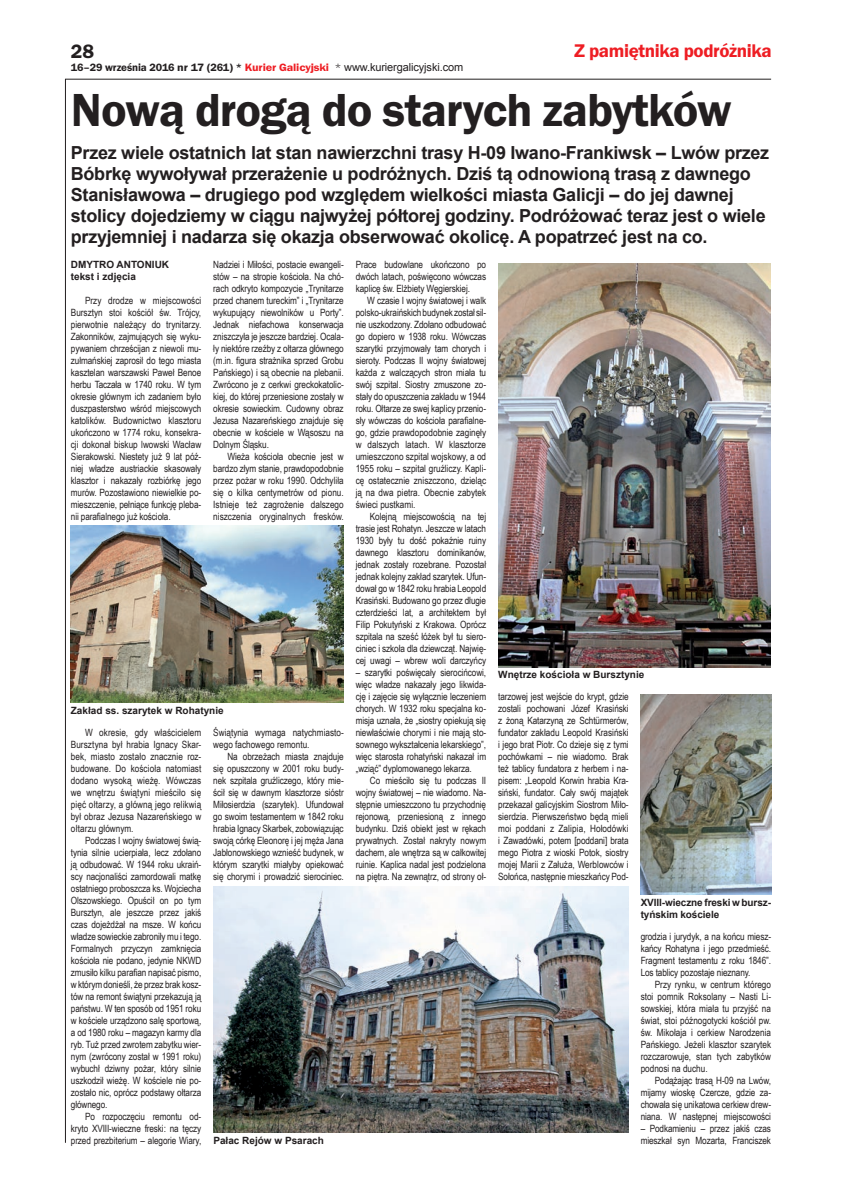
<style>
.page{position:relative;width:842px;height:1191px;background:#fff}
.page>*{position:absolute;margin:0;border:0;box-sizing:border-box;transform-origin:0 0}
.t1{font:600 48px "Franklin Got Itc TEE";letter-spacing:-.02em;color:#231f20}
.t2{font:600 20px "Franklin Got Itc TEE";color:#231f20}
.t3{font:600 19px "Franklin Got Itc TEE";letter-spacing:-.02em;color:#ee1d23}
.t4{font:700 18px/21px "Arial";letter-spacing:-.015em;color:#231f20}
.t5{font:600 11px "Franklin Got Itc TEE";letter-spacing:-.01em;color:#231f20}
.t6{font:10px/12px "Arial Narrow";letter-spacing:-.01em;color:#231f20;text-align:justify}
.t7{font:700 10px/12px "Arial";color:#231f20}
.s1{color:#ee1d23}
.s2{font-weight:400}
.s3{font-family:"Arial";font-weight:400}
</style>
<div class="page">
<hr style="left:65px;top:79px;width:706px;height:1px;background:#231f20">
<hr style="left:65px;top:79px;width:1px;height:1063px;background:#231f20">
<img style="left:71px;top:525px;width:273px;height:177px">
<img style="left:498px;top:263px;width:273px;height:404px">
<img style="left:214px;top:886px;width:415px;height:246px">
<img style="left:641px;top:694px;width:130px;height:200px">
<h2 class="t2" style="left:71px;top:40px;width:25px">28</h2>
<p class="t5" style="left:71px;top:61px;width:394px">16–29 września 2016 nr 17 (261) * <span class="s1">kurier galicyjski</span> <span class="s2">*</span> <span class="s3">www.kuriergalicyjski.com</span></p>
<h3 class="t3" style="left:574px;top:40px;width:199px">Z pamiętnika podróżnika</h3>
<h1 class="t1" style="left:71px;top:83px;width:662px">Nową drogą do starych zabytków</h1>
<p class="t4" style="left:71px;top:143px;width:700px">Przez wiele ostatnich lat stan nawierzchni trasy H-09 Iwano-Frankiwsk – Lwów przez Bóbrkę wywoływał przerażenie u podróżnych. Dziś tą odnowioną trasą z dawnego Stanisławowa – drugiego pod względem wielkości miasta Galicji – do jej dawnej stolicy dojedziemy w ciągu najwyżej półtorej godziny. Podróżować teraz jest o wiele przyjemniej i nadarza się okazja obserwować okolicę. A popatrzeć jest na co.</p>
<p class="t7" style="left:71px;top:259px;width:100px">DMYTRO ANTONIUK tekst i zdjęcia</p>
<p class="t6" style="left:71px;top:294px;width:132px;text-indent:14px">Przy drodze w miejscowości Bursztyn stoi kościół św. Trójcy, pierwotnie należący do trynitarzy.<br>Zakonników, zajmujących się wyku&shy;pywaniem chrześcijan z niewoli mu&shy;zułmańskiej zaprosił do tego miasta kasztelan warszawski Paweł Benoe herbu Taczała w 1740 roku. W tym okresie głównym ich zadaniem było duszpasterstwo wśród miejscowych katolików. Budownictwo klasztoru ukończono w 1774 roku, konsekra&shy;cji dokonał biskup lwowski Wacław Sierakowski. Niestety już 9 lat póź&shy;niej władze austriackie skasowały klasztor i nakazały rozbiórkę jego murów. Pozostawiono niewielkie po&shy;mieszczenie, pełniące funkcję pleba&shy;nii parafialnego już kościoła.</p>
<p class="t6" style="left:213px;top:258px;width:132px">Nadziei i Miłości, postacie ewangeli&shy;stów – na stropie kościoła. Na chó&shy;rach odkryto kompozycie „Trynitarze przed chanem tureckim” i „Trynitarze wykupujący niewolników u Porty”.<br>Jednak niefachowa konserwacja zniszczyła je jeszcze bardziej. Ocala&shy;ły niektóre rzeźby z ołtarza głównego (m.in. figura strażnika sprzed Grobu Pańskiego) i są obecnie na plebanii.<br>Zwrócono je z cerkwi greckokatolic&shy;kiej, do której przeniesione zostały w okresie sowieckim. Cudowny obraz Jezusa Nazareńskiego znajduje się obecnie w kościele w Wąsoszu na Dolnym Śląsku.</p>
<p class="t6" style="left:213px;top:450px;width:132px;text-indent:14px">Wieża kościoła obecnie jest w bardzo złym stanie, prawdopodobnie przez pożar w roku 1990. Odchyliła się o kilka centymetrów od pionu.<br>Istnieje też zagrożenie dalszego niszczenia oryginalnych fresków.</p>
<p class="t7" style="left:71px;top:704px;width:154px">Zakład ss. szarytek w Rohatynie</p>
<p class="t6" style="left:71px;top:726px;width:132px;text-indent:14px">W okresie, gdy właścicielem Bursztyna był hrabia Ignacy Skar&shy;bek, miasto zostało znacznie roz&shy;budowane. Do kościoła natomiast dodano wysoką wieżę. Wówczas we wnętrzu świątyni mieściło się pięć ołtarzy, a główną jego relikwią był obraz Jezusa Nazareńskiego w ołtarzu głównym.</p>
<p class="t6" style="left:71px;top:834px;width:132px;text-indent:14px">Podczas I wojny światowej świą&shy;tynia silnie ucierpiała, lecz zdołano ją odbudować. W 1944 roku ukraiń&shy;scy nacjonaliści zamordowali matkę ostatniego proboszcza ks. Wojciecha Olszowskiego. Opuścił on po tym Bursztyn, ale jeszcze przez jakiś czas dojeżdżał na msze. W końcu władze sowieckie zabroniły mu i tego.<br>Formalnych przyczyn zamknięcia kościoła nie podano, jedynie NKWD zmusiło kilku parafian napisać pismo, w którym donieśli, że przez brak kosz&shy;tów na remont świątyni przekazują ją państwu. W ten sposób od 1951 roku w kościele urządzono salę sportową, a od 1980 roku – magazyn karmy dla ryb. Tuż przed zwrotem zabytku wier&shy;nym (zwrócony został w 1991 roku) wybuchł dziwny pożar, który silnie uszkodził wieżę. W kościele nie po&shy;zostało nic, oprócz podstawy ołtarza głównego.</p>
<p class="t6" style="left:71px;top:1110px;width:132px;text-indent:14px">Po rozpoczęciu remontu od&shy;kryto XVIII-wieczne freski: na tęczy przed prezbiterium – alegorie Wiary,</p>
<p class="t6" style="left:213px;top:726px;width:132px">Świątynia wymaga natychmiasto&shy;wego fachowego remontu.</p>
<p class="t6" style="left:213px;top:750px;width:132px;text-indent:14px">Na obrzeżach miasta znajduje się opuszczony w 2001 roku budy&shy;nek szpitala gruźliczego, który mie&shy;ścił się w dawnym klasztorze sióstr Miłosierdzia (szarytek). Ufundował go swoim testamentem w 1842 roku hrabia Ignacy Skarbek, zobowiązując swoją córkę Eleonorę i jej męża Jana Jabłonowskiego wznieść budynek, w którym szarytki miałyby opiekować się chorymi i prowadzić sierociniec.</p>
<p class="t7" style="left:213px;top:1134px;width:112px">Pałac Rejów w Psarach</p>
<p class="t6" style="left:356px;top:258px;width:132px">Prace budowlane ukończono po dwóch latach, poświęcono wówczas kaplicę św. Elżbiety Węgierskiej.</p>
<p class="t6" style="left:356px;top:294px;width:132px;text-indent:11px">W czasie I wojny światowej i walk polsko-ukraińskich budynek został sil&shy;nie uszkodzony. Zdołano odbudować go dopiero w 1938 roku. Wówczas szarytki przyjmowały tam chorych i sieroty. Podczas II wojny światowej każda z walczących stron miała tu swój szpital. Siostry zmuszone zo&shy;stały do opuszczenia zakładu w 1944 roku. Ołtarze ze swej kaplicy przenio&shy;sły wówczas do kościoła parafialne&shy;go, gdzie prawdopodobnie zaginęły w dalszych latach. W klasztorze umieszczono szpital wojskowy, a od 1955 roku – szpital gruźliczy. Kapli&shy;cę ostatecznie zniszczono, dzieląc ją na dwa pietra. Obecnie zabytek świeci pustkami.</p>
<p class="t6" style="left:356px;top:510px;width:132px;text-indent:14px">Kolejną miejscowością na tej trasie jest Rohatyn. Jeszcze w latach 1930 były tu dość pokaźnie ruiny dawnego klasztoru dominikanów, jednak zostały rozebrane. Pozostał jednak kolejny zakład szarytek. Ufun&shy;dował go w 1842 roku hrabia Leopold Krasiński. Budowano go przez długie czterdzieści lat, a architektem był Filip Pokutyński z Krakowa. Oprócz szpitala na sześć łóżek był tu siero&shy;ciniec i szkoła dla dziewcząt. Najwię&shy;cej uwagi – wbrew woli darczyńcy</p>
<p class="t6" style="left:356px;top:666px;width:132px">– szarytki poświęcały sierocińcowi, więc władze nakazały jego likwida&shy;cję i zajęcie się wyłącznie leczeniem chorych. W 1932 roku specjalna ko&shy;misja uznała, że „siostry opiekują się niewłaściwie chorymi i nie mają sto&shy;sownego wykształcenia lekarskiego”, więc starosta rohatyński nakazał im „wziąć” dyplomowanego lekarza.</p>
<p class="t6" style="left:356px;top:774px;width:132px;text-indent:14px">Co mieściło się tu podczas II wojny światowej – nie wiadomo. Na&shy;stępnie umieszczono tu przychodnię rejonową, przeniesioną z innego budynku. Dziś obiekt jest w rękach prywatnych. Został nakryty nowym dachem, ale wnętrza są w całkowitej ruinie. Kaplica nadal jest podzielona na piętra. Na zewnątrz, od strony oł-</p>
<p class="t7" style="left:498px;top:669px;width:148px">Wnętrze kościoła w Bursztynie</p>
<p class="t6" style="left:498px;top:690px;width:132px">tarzowej jest wejście do krypt, gdzie zostali pochowani Józef Krasiński z żoną Katarzyną ze Schtürmerów, fundator zakładu Leopold Krasiński i jego brat Piotr. Co dzieje się z tymi pochówkami – nie wiadomo. Brak też tablicy fundatora z herbem i na&shy;pisem: „Leopold Korwin hrabia Kra&shy;siński, fundator. Cały swój majątek przekazał galicyjskim Siostrom Miło&shy;sierdzia. Pierwszeństwo będą mieli moi poddani z Zalipia, Hołodówki i Zawadówki, potem [poddani] brata mego Piotra z wioski Potok, siostry mojej Marii z Załuża, Werblowców i Sołońca, następnie mieszkańcy Pod-</p>
<p class="t7" style="left:641px;top:896px;width:132px">XVIII-wieczne freski w bursz&shy;tyńskim kościele</p>
<p class="t6" style="left:641px;top:930px;width:132px">grodzia i jurydyk, a na końcu miesz&shy;kańcy Rohatyna i jego przedmieść.<br>Fragment testamentu z roku 1846”.<br>Los tablicy pozostaje nieznany.</p>
<p class="t6" style="left:641px;top:978px;width:132px;text-indent:14px">Przy rynku, w centrum którego stoi pomnik Roksolany – Nasti Li&shy;sowskiej, która miała tu przyjść na świat, stoi późnogotycki kościół pw. św. Mikołaja i cerkiew Narodzenia Pańskiego. Jeżeli klasztor szarytek rozczarowuje, stan tych zabytków podnosi na duchu.</p>
<p class="t6" style="left:641px;top:1074px;width:132px;text-indent:14px">Podążając trasą H-09 na Lwów, mijamy wioskę Czercze, gdzie za&shy;chowała się unikatowa cerkiew drew&shy;niana. W następnej miejscowości</p>
<p class="t6" style="left:641px;top:1122px;width:132px">– Podkamieniu – przez jakiś czas mieszkał syn Mozarta, Franciszek</p>
</div>
